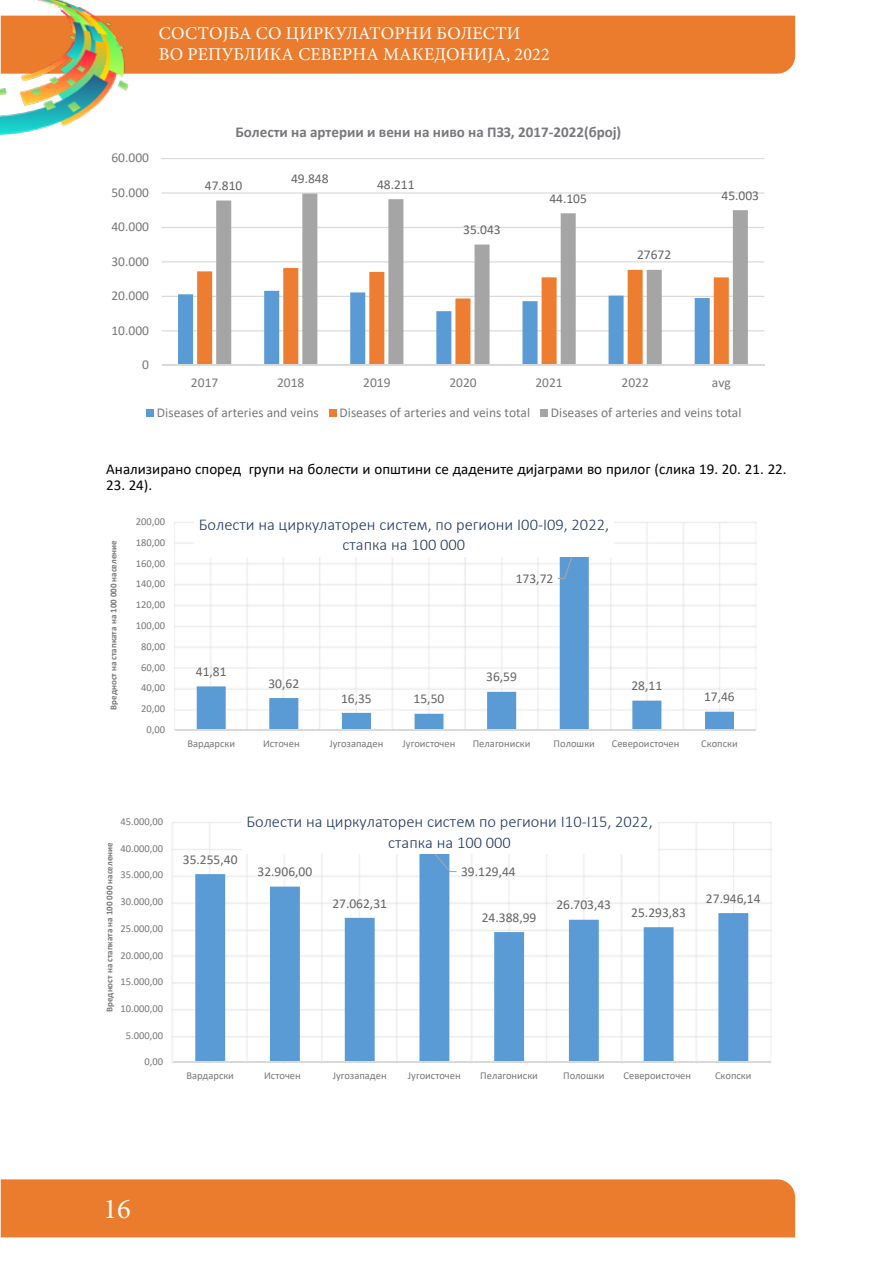
<style>
.page{position:relative;width:893px;height:1263px;background:#fff}
.page>*{position:absolute;margin:0;border:0;box-sizing:border-box;transform-origin:0 0}
.t1{font:28.5px "Minion Pro";color:#fff}
.t2{font:18px/21.6px "Minion Pro";letter-spacing:.01em;color:#fff}
.t3{font:300 16.5px/20.1px "Calibri";color:#203864;text-align:center}
.t4{font:15px "Calibri";color:#000}
.t5{font:700 15px "Calibri";color:#76787b}
.t6{font:13.5px "Calibri";color:#636466}
.t7{font:13.5px "Calibri";color:#76787b}
.t8{font:10.5px "Calibri";color:#76787b}
.t9{font:700 9px "Calibri";color:#76787b}
</style>
<div class="page">
<div style="left:1px;top:1179px;width:794px;height:58px;background:#ec7c2d"></div>
<div style="left:133px;top:16px;width:662px;height:58px;background:#ec7c2d"></div>
<img style="left:0;top:0;width:133px;height:134px">
<div style="left:102px;top:110px;width:679px;height:324px;background:#fff"></div>
<hr style="left:162px;top:330px;width:602px;height:1px;background:#d9d9d9">
<hr style="left:162px;top:296px;width:602px;height:1px;background:#d9d9d9">
<hr style="left:162px;top:261px;width:602px;height:1px;background:#d9d9d9">
<hr style="left:162px;top:227px;width:602px;height:1px;background:#d9d9d9">
<hr style="left:162px;top:192px;width:602px;height:2px;background:#d9d9d9">
<hr style="left:162px;top:158px;width:602px;height:1px;background:#d9d9d9">
<svg style="left:178px;top:294px;width:19px;height:71px"></svg>
<svg style="left:197px;top:271px;width:19px;height:94px;fill:#ed7d31"></svg>
<svg style="left:216px;top:193px;width:532px;height:172px"></svg>
<hr style="left:162px;top:365px;width:602px;height:1px;background:#d9d9d9">
<div style="left:147px;top:409px;width:7px;height:7px;background:#5b9bd5"></div>
<div style="left:329px;top:409px;width:7px;height:7px;background:#ed7d31"></div>
<div style="left:540px;top:409px;width:8px;height:7px;background:#a5a5a5"></div>
<svg style="left:174px;top:522px;width:583px;height:209px"></svg>
<img style="left:172px;top:822px;width:600px;height:241px">
<svg style="left:195px;top:853px;width:553px;height:209px"></svg>
<hr style="left:173px;top:1062px;width:598px;height:1px;background:#d9d9d9">
<svg style="left:434px;top:854px;width:23px;height:18px"></svg>
<div style="left:242px;top:809px;width:415px;height:45px;background:#fff"></div>
<h2 class="t2" style="left:159px;top:22px;width:392px">СОСТОЈБА СО ЦИРКУЛАТОРНИ БОЛЕСТИ<br>ВО РЕПУБЛИКА СЕВЕРНА МАКЕДОНИЈА, 2022</h2>
<p class="t7" style="left:111px;top:149px;width:39px">60.000</p>
<p class="t7" style="left:111px;top:183px;width:39px">50.000</p>
<p class="t7" style="left:111px;top:217px;width:39px">40.000</p>
<p class="t7" style="left:111px;top:252px;width:39px">30.000</p>
<p class="t7" style="left:111px;top:286px;width:39px">20.000</p>
<h3 class="t5" style="left:235px;top:122px;width:387px">Болести на артерии и вени на ниво на ПЗЗ, 2017‐2022(број)</h3>
<p class="t6" style="left:205px;top:176px;width:39px">47.810</p>
<p class="t6" style="left:291px;top:169px;width:39px">49.848</p>
<p class="t6" style="left:377px;top:175px;width:39px">48.211</p>
<p class="t6" style="left:463px;top:220px;width:39px">35.043</p>
<p class="t6" style="left:549px;top:189px;width:39px">44.105</p>
<p class="t6" style="left:637px;top:246px;width:36px">27672</p>
<p class="t6" style="left:721px;top:186px;width:39px">45.003</p>
<p class="t7" style="left:111px;top:321px;width:39px">10.000</p>
<p class="t7" style="left:142px;top:355px;width:8px">0</p>
<p class="t7" style="left:191px;top:373px;width:29px">2017</p>
<p class="t7" style="left:277px;top:373px;width:29px">2018</p>
<p class="t7" style="left:363px;top:373px;width:29px">2019</p>
<p class="t7" style="left:449px;top:373px;width:29px">2020</p>
<p class="t7" style="left:535px;top:373px;width:29px">2021</p>
<p class="t7" style="left:622px;top:373px;width:29px">2022</p>
<p class="t7" style="left:712px;top:373px;width:20px">avg</p>
<p class="t7" style="left:157px;top:403px;width:163px">Diseases of arteries and veins</p>
<p class="t7" style="left:340px;top:403px;width:192px">Diseases of arteries and veins total</p>
<p class="t7" style="left:551px;top:403px;width:192px">Diseases of arteries and veins total</p>
<h3 class="t4" style="left:106px;top:459px;width:682px">Анализирано според групи на болести и општини се дадените дијаграми во прилог (слика 19. 20. 21. 22.</h3>
<h3 class="t4" style="left:106px;top:475px;width:47px">23. 24).</h3>
<p class="t9" style="left:107px;top:710px;width:171px;rotate:-90deg">Вредност на стапката на 100 000 население</p>
<p class="t8" style="left:136px;top:514px;width:31px">200,00</p>
<p class="t8" style="left:136px;top:535px;width:31px">180,00</p>
<p class="t8" style="left:136px;top:556px;width:31px">160,00</p>
<p class="t8" style="left:136px;top:576px;width:31px">140,00</p>
<p class="t8" style="left:136px;top:597px;width:31px">120,00</p>
<p class="t8" style="left:136px;top:618px;width:31px">100,00</p>
<p class="t8" style="left:141px;top:639px;width:25px">80,00</p>
<p class="t8" style="left:141px;top:660px;width:25px">60,00</p>
<p class="t8" style="left:141px;top:680px;width:25px">40,00</p>
<p class="t8" style="left:141px;top:701px;width:25px">20,00</p>
<p class="t8" style="left:147px;top:722px;width:20px">0,00</p>
<h3 class="t3" style="left:199px;top:514px;width:412px">Болести на циркулаторен систем, по региони I00‐I09, 2022, стапка на 100 000</h3>
<p class="t6" style="left:196px;top:662px;width:32px">41,81</p>
<p class="t6" style="left:268px;top:674px;width:32px">30,62</p>
<p class="t6" style="left:341px;top:689px;width:32px">16,35</p>
<p class="t6" style="left:414px;top:689px;width:32px">15,50</p>
<p class="t6" style="left:516px;top:569px;width:39px">173,72</p>
<p class="t6" style="left:486px;top:668px;width:32px">36,59</p>
<p class="t6" style="left:631px;top:676px;width:32px">28,11</p>
<p class="t6" style="left:704px;top:687px;width:32px">17,46</p>
<p class="t8" style="left:187px;top:736px;width:49px">Вардарски</p>
<p class="t8" style="left:263px;top:736px;width:38px">Источен</p>
<p class="t8" style="left:329px;top:736px;width:55px">Југозападен</p>
<p class="t8" style="left:403px;top:736px;width:54px">Југоисточен</p>
<p class="t8" style="left:473px;top:736px;width:59px">Пелагониски</p>
<p class="t8" style="left:554px;top:736px;width:43px">Полошки</p>
<p class="t8" style="left:612px;top:736px;width:69px">Североисточен</p>
<p class="t8" style="left:701px;top:736px;width:38px">Скопски</p>
<p class="t8" style="left:121px;top:814px;width:44px">45.000,00</p>
<p class="t9" style="left:103px;top:1012px;width:171px;rotate:-90deg">Вредност на стапката на 100 000 население</p>
<p class="t8" style="left:121px;top:841px;width:44px">40.000,00</p>
<p class="t8" style="left:121px;top:868px;width:44px">35.000,00</p>
<p class="t8" style="left:121px;top:894px;width:44px">30.000,00</p>
<p class="t8" style="left:121px;top:921px;width:44px">25.000,00</p>
<p class="t8" style="left:121px;top:948px;width:44px">20.000,00</p>
<p class="t8" style="left:121px;top:974px;width:44px">15.000,00</p>
<p class="t8" style="left:121px;top:1001px;width:44px">10.000,00</p>
<p class="t8" style="left:126px;top:1028px;width:39px">5.000,00</p>
<p class="t8" style="left:145px;top:1054px;width:20px">0,00</p>
<p class="t6" style="left:183px;top:850px;width:56px">35.255,40</p>
<h3 class="t3" style="left:246px;top:812px;width:408px">Болести на циркулаторен систем по региони I10‐I15, 2022, стапка на 100 000</h3>
<p class="t6" style="left:258px;top:862px;width:56px">32.906,00</p>
<p class="t6" style="left:332px;top:894px;width:56px">27.062,31</p>
<p class="t6" style="left:461px;top:862px;width:56px">39.129,44</p>
<p class="t6" style="left:482px;top:908px;width:56px">24.388,99</p>
<p class="t6" style="left:556px;top:895px;width:56px">26.703,43</p>
<p class="t6" style="left:631px;top:903px;width:56px">25.293,83</p>
<p class="t6" style="left:706px;top:889px;width:56px">27.946,14</p>
<p class="t8" style="left:186px;top:1068px;width:49px">Вардарски</p>
<p class="t8" style="left:264px;top:1068px;width:38px">Источен</p>
<p class="t8" style="left:333px;top:1068px;width:55px">Југозападен</p>
<p class="t8" style="left:408px;top:1068px;width:54px">Југоисточен</p>
<p class="t8" style="left:480px;top:1068px;width:59px">Пелагониски</p>
<p class="t8" style="left:563px;top:1068px;width:43px">Полошки</p>
<p class="t8" style="left:623px;top:1068px;width:69px">Североисточен</p>
<p class="t8" style="left:715px;top:1068px;width:38px">Скопски</p>
<h1 class="t1" style="left:103px;top:1190px;width:29px">16</h1>
</div>
